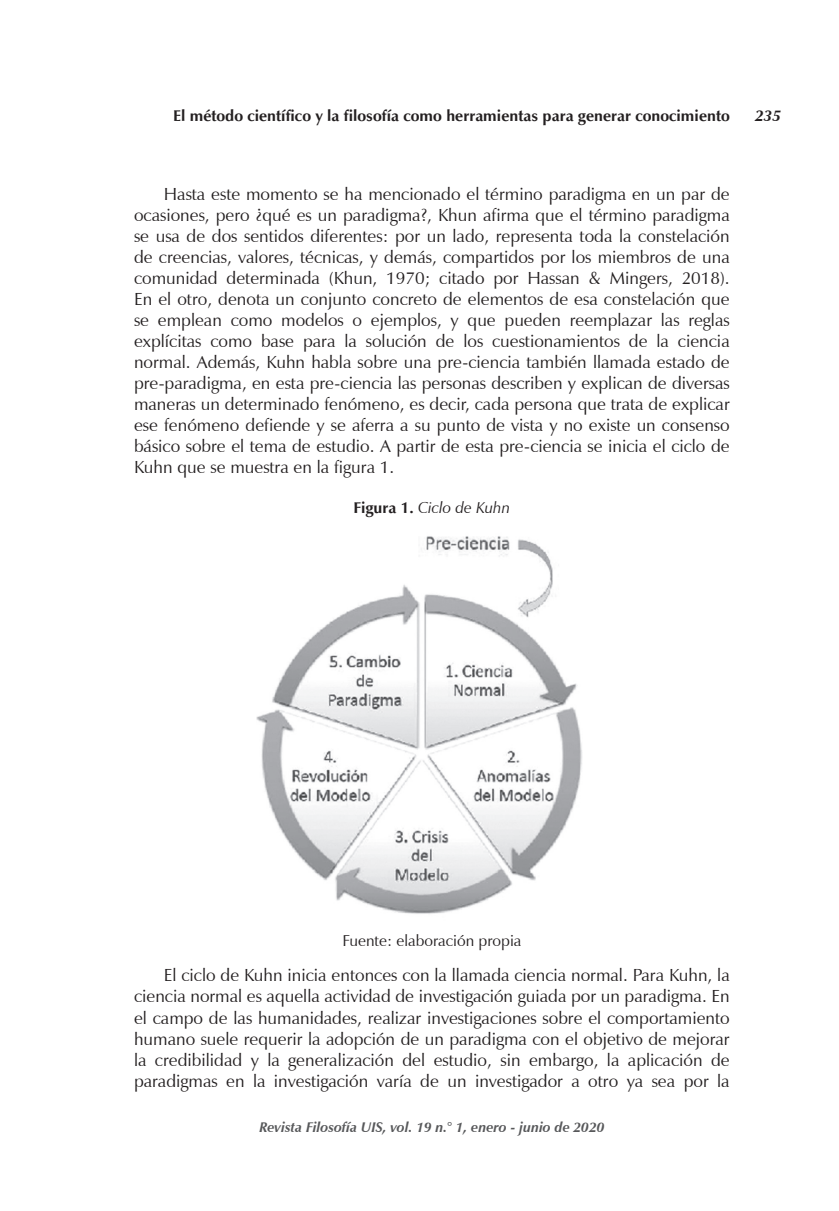
<style>
.page{position:relative;width:839px;height:1211px;background:#fff}
.page>*{position:absolute;margin:0;border:0;box-sizing:border-box;transform-origin:0 0}
.t1{font:17.5px/21px "Zapf Humanist 601 BT";color:#231f20;text-align:justify}
.t2{font:700 15.75px "Zapf Humanist 601 BT";color:#231f20}
.t3{font:15.75px "Zapf Humanist 601 BT";color:#231f20}
.t4{font:italic 15.75px "Zapf Humanist 601 BT";color:#231f20}
.t5{font:italic 700 15.75px "Zapf Humanist 601 BT";color:#231f20}
.t6{font:italic 700 14px "Zapf Humanist 601 BT";color:#57585a}
.s1{font-weight:700;font-style:normal}
</style>
<div class="page">
<img style="left:256px;top:536px;width:326px;height:378px">
<p class="t2" style="left:173px;top:106px;width:558px">El método científico y la filosofía como herramientas para generar conocimiento</p>
<p class="t5" style="left:755px;top:106px;width:27px">235</p>
<p class="t1" style="left:134px;top:183px;width:597px;text-indent:30px">Hasta este momento se ha mencionado el término paradigma en un par de ocasiones, pero ¿qué es un paradigma?, Khun afirma que el término paradigma se usa de dos sentidos diferentes: por un lado, representa toda la constelación de creencias, valores, técnicas, y demás, compartidos por los miembros de una comunidad determinada (Khun, 1970; citado por Hassan &amp; Mingers, 2018).<br>En el otro, denota un conjunto concreto de elementos de esa constelación que se emplean como modelos o ejemplos, y que pueden reemplazar las reglas explícitas como base para la solución de los cuestionamientos de la ciencia normal. Además, Kuhn habla sobre una pre-ciencia también llamada estado de pre-paradigma, en esta pre-ciencia las personas describen y explican de diversas maneras un determinado fenómeno, es decir, cada persona que trata de explicar ese fenómeno defiende y se aferra a su punto de vista y no existe un consenso básico sobre el tema de estudio. A partir de esta pre-ciencia se inicia el ciclo de Kuhn que se muestra en la figura 1.</p>
<p class="t4" style="left:353px;top:498px;width:158px"><span class="s1">Figura 1.</span> Ciclo de Kuhn</p>
<p class="t3" style="left:342px;top:930px;width:181px">Fuente: elaboración propia</p>
<p class="t1" style="left:134px;top:964px;width:597px;text-indent:30px">El ciclo de Kuhn inicia entonces con la llamada ciencia normal. Para Kuhn, la ciencia normal es aquella actividad de investigación guiada por un paradigma. En el campo de las humanidades, realizar investigaciones sobre el comportamiento humano suele requerir la adopción de un paradigma con el objetivo de mejorar la credibilidad y la generalización del estudio, sin embargo, la aplicación de paradigmas en la investigación varía de un investigador a otro ya sea por la</p>
<p class="t6" style="left:259px;top:1118px;width:346px">Revista Filosofía UIS, vol. 19 n.° 1, enero - junio de 2020</p>
</div>
